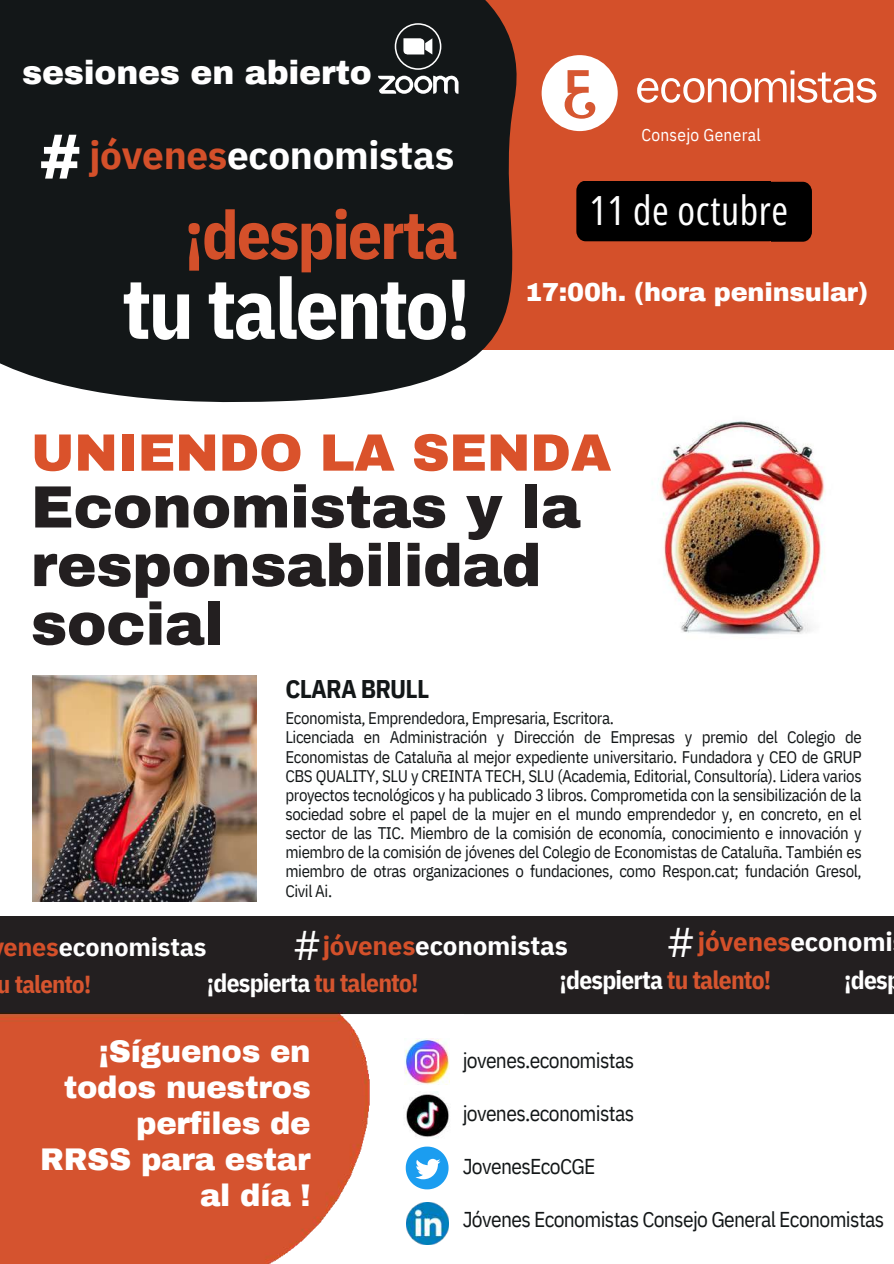
<style>
.page{position:relative;width:894px;height:1264px;background:#fff}
.page>*{position:absolute;margin:0;border:0;box-sizing:border-box;transform-origin:0 0}
.t1{font:700 84.6px "IBM Plex Sans Cond";letter-spacing:-.03em;color:#fff}
.t2{font:700 67.05px "IBM Plex Sans Cond";letter-spacing:-.03em;color:#d4502a}
.t3{font:900 61.65px "Archivo";color:#fff}
.t4{font:900 59.7px/58.5px "Archivo";letter-spacing:-.01em;color:#231f20}
.t5{font:900 52.5px "Archivo";letter-spacing:-.01em;color:#da522b}
.t6{font:41.4px "IBM Plex Sans";color:#fff}
.t7{font:40.2px "Open Sans Condensed";letter-spacing:.015em;color:#fff}
.t8{font:700 38.7px "IBM Plex Sans";letter-spacing:-.01em;color:#fff}
.t9{font:900 33px "Archivo";letter-spacing:-.005em;color:#fff}
.t10{font:900 30.6px/36px "Archivo";letter-spacing:-.01em;color:#fff;text-align:right}
.t11{font:700 25.95px "IBM Plex Sans";letter-spacing:-.01em;color:#fff}
.t12{font:700 25.95px "IBM Plex Sans";letter-spacing:-.01em;color:#d4502a}
.t13{font:900 25.5px "Archivo";letter-spacing:-.01em;color:#fff}
.t14{font:700 25.5px "IBM Plex Sans Cond";letter-spacing:-.03em;color:#131718}
.t15{font:700 25.35px "IBM Plex Sans Cond";letter-spacing:-.03em;color:#fff}
.t16{font:700 25.2px "IBM Plex Sans";letter-spacing:-.01em;color:#fff}
.t17{font:700 24.6px "IBM Plex Sans Cond";letter-spacing:-.03em;color:#d6552f}
.t18{font:21.45px "IBM Plex Sans Cond";letter-spacing:-.03em;color:#131718}
.t19{font:17.25px "IBM Plex Sans Cond";letter-spacing:.015em;color:#fff}
.t20{font:16.8px/19.2px "IBM Plex Sans Cond";letter-spacing:-.025em;color:#131718}
.s1{color:#d4502a}
.s2{color:#d6552f}
.s3{color:#fff}
</style>
<div class="page">
<img style="left:0;top:916px;width:893px;height:347px">
<div style="left:0;top:0;width:893px;height:349px;background:#d4502a"></div>
<svg style="left:0;top:0;width:603px;height:403px;fill:#131718"></svg>
<div style="left:541px;top:55px;width:76px;height:76px;background:#fff;border-radius:50%"></div>
<svg style="left:564px;top:70px;width:31px;height:49px"></svg>
<svg style="left:637px;top:70px;width:239px;height:33px"></svg>
<div style="left:612px;top:182px;width:199px;height:60px;background:#000;border-radius:10px"></div>
<div style="left:394px;top:23px;width:47px;height:47px;border:2px solid #fff;border-radius:50%"></div>
<svg style="left:377px;top:73px;width:81px;height:21px"></svg>
<svg style="left:403px;top:38px;width:29px;height:17px"></svg>
<img style="left:658px;top:420px;width:167px;height:215px">
<img style="left:32px;top:675px;width:224px;height:226px">
<img style="left:390px;top:1014px;width:73px;height:246px">
<img style="left:401px;top:1213px;width:59px;height:46px">
<img style="left:406px;top:1202px;width:42px;height:42px">
<img style="left:403px;top:1091px;width:48px;height:48px">
<img style="left:404px;top:1038px;width:45px;height:46px">
<svg style="left:405px;top:1146px;width:43px;height:43px"></svg>
<div style="left:559px;top:182px;width:211px;height:60px;background:#d4502a"></div>
<div style="left:576px;top:182px;width:194px;height:59px;background:#000"></div>
<h3 class="t9" style="left:22px;top:55px;width:351px">sesiones en abierto</h3>
<h3 class="t3" style="left:40px;top:124px;width:42px">#</h3>
<h3 class="t8" style="left:89px;top:130px;width:366px"><span class="s1">jóvenes</span>economistas</h3>
<h2 class="t2" style="left:184px;top:190px;width:275px">¡despierta</h2>
<h1 class="t1" style="left:122px;top:252px;width:350px">tu talento!</h1>
<p class="t19" style="left:641px;top:123px;width:121px">Consejo General</p>
<h3 class="t7" style="left:589px;top:182px;width:200px">11 de octubre</h3>
<h3 class="t13" style="left:525px;top:279px;width:344px">17:00h. (hora peninsular)</h3>
<h3 class="t5" style="left:31px;top:424px;width:582px">UNIENDO LA SENDA</h3>
<h3 class="t4" style="left:31px;top:478px;width:551px">Economistas y la responsabilidad social</h3>
<h3 class="t14" style="left:285px;top:672px;width:145px">CLARA BRULL</h3>
<p class="t20" style="left:285px;top:708px;width:577px">Economista, Emprendedora, Empresaria, Escritora.<br>Licenciada en Administración y Dirección de Empresas y premio del Colegio de Economistas de Cataluña al mejor expediente universitario. Fundadora y CEO de GRUP CBS QUALITY, SLU y CREINTA TECH, SLU (Academia, Editorial, Consultoría). Lidera varios proyectos tecnológicos y ha publicado 3 libros. Comprometida con la sensibilización de la sociedad sobre el papel de la mujer en el mundo emprendedor y, en concreto, en el sector de las TIC. Miembro de la comisión de economía, conocimiento e innovación y miembro de la comisión de jóvenes del Colegio de Economistas de Cataluña. También es miembro de otras organizaciones o fundaciones, como Respon.cat; fundación Gresol, Civil Ai.</p>
<h3 class="t6" style="left:292px;top:917px;width:31px">#</h3>
<h3 class="t6" style="left:666px;top:914px;width:31px">#</h3>
<h3 class="t15" style="left:207px;top:966px;width:213px">¡despierta <span class="s2">tu talento!</span></h3>
<h3 class="t15" style="left:559px;top:962px;width:213px">¡despierta <span class="s2">tu talento!</span></h3>
<h3 class="t11" style="left:322px;top:928px;width:247px"><span class="s1">jóvenes</span>economistas</h3>
<h3 class="t12" style="left:697px;top:924px;width:196px">jóvenes<span class="s3">economi</span></h3>
<h3 class="t15" style="left:844px;top:962px;width:45px">¡des</h3>
<h3 class="t16" style="left:3px;top:930px;width:205px"><span class="s1">enes</span>economistas</h3>
<h3 class="t17" style="left:-2px;top:968px;width:95px">u talento!</h3>
<h3 class="t10" style="left:40px;top:1033px;width:272px">¡Síguenos en todos nuestros perfiles de<br>RRSS para estar al día !</h3>
<p class="t18" style="left:462px;top:1045px;width:173px">jovenes.economistas</p>
<p class="t18" style="left:462px;top:1098px;width:173px">jovenes.economistas</p>
<p class="t18" style="left:462px;top:1151px;width:134px">JovenesEcoCGE</p>
<p class="t18" style="left:462px;top:1204px;width:423px">Jóvenes Economistas Consejo General Economistas</p>
</div>
